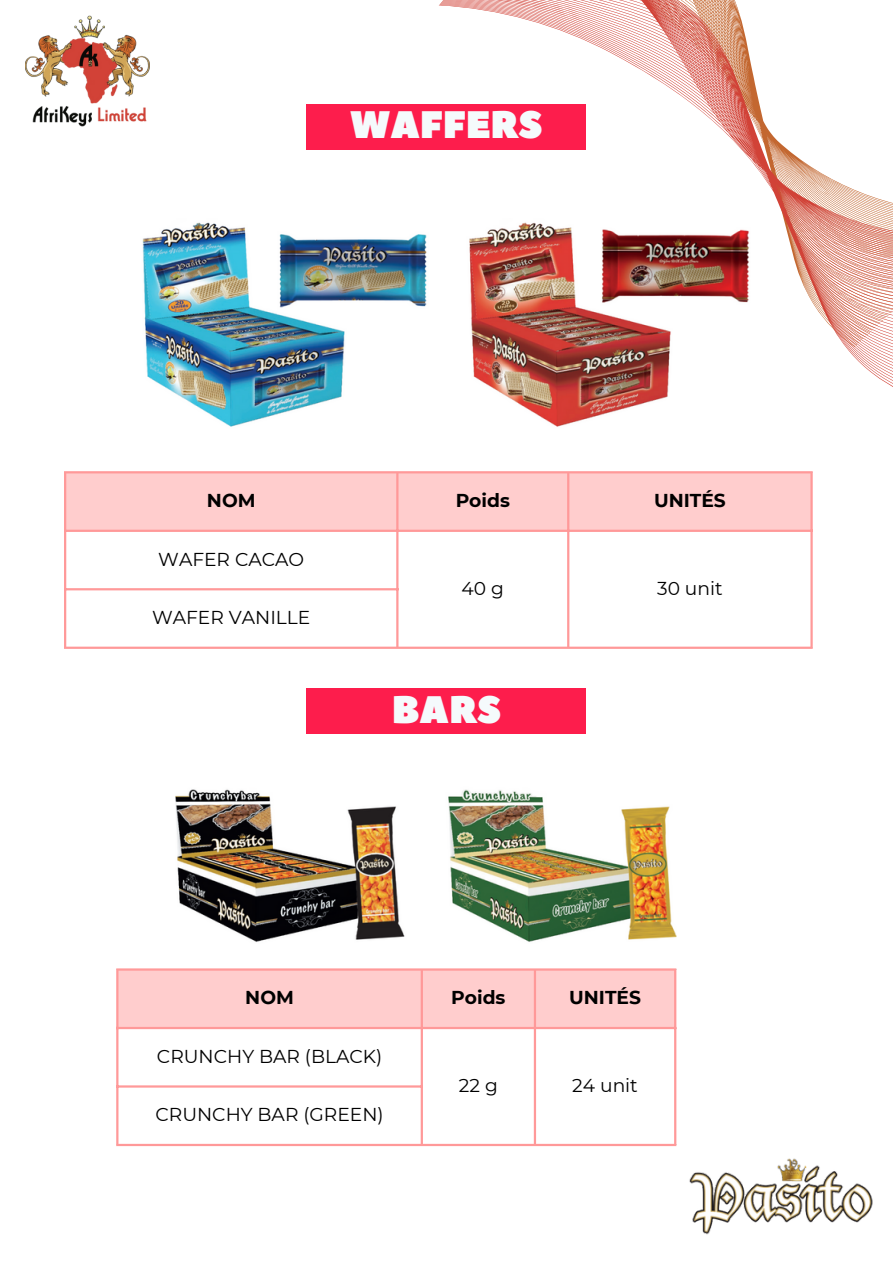
<style>
.page{position:relative;width:893px;height:1264px;background:#fff}
.page>*{position:absolute;margin:0;border:0;box-sizing:border-box;transform-origin:0 0}
.t1{font:38.25px "Peace Sans";color:#f5fafc}
.t2{font:18.6px "Montserrat";color:#000}
.t3{font:700 18.6px "Montserrat";color:#000}
</style>
<div class="page">
<img style="left:142px;top:222px;width:526px;height:205px">
<div style="left:66px;top:473px;width:744px;height:56px;background:#ffcdcd"></div>
<hr style="left:64px;top:473px;width:2px;height:173px;background:#f99">
<hr style="left:396px;top:473px;width:2px;height:173px;background:#f99">
<hr style="left:567px;top:473px;width:2px;height:173px;background:#f99">
<hr style="left:810px;top:473px;width:2px;height:173px;background:#f99">
<hr style="left:64px;top:471px;width:748px;height:2px;background:#f99">
<hr style="left:64px;top:529px;width:748px;height:3px;background:#f99">
<hr style="left:64px;top:588px;width:334px;height:2px;background:#f99">
<hr style="left:64px;top:646px;width:748px;height:3px;background:#f99">
<img style="left:175px;top:789px;width:501px;height:153px">
<div style="left:118px;top:970px;width:556px;height:56px;background:#ffcdcd"></div>
<hr style="left:116px;top:970px;width:2px;height:173px;background:#f99">
<hr style="left:420px;top:970px;width:3px;height:173px;background:#f99">
<hr style="left:533px;top:970px;width:3px;height:173px;background:#f99">
<hr style="left:674px;top:970px;width:2px;height:173px;background:#f99">
<hr style="left:116px;top:968px;width:560px;height:2px;background:#f99">
<hr style="left:116px;top:1026px;width:560px;height:3px;background:#f99">
<hr style="left:116px;top:1085px;width:307px;height:2px;background:#f99">
<hr style="left:116px;top:1143px;width:560px;height:3px;background:#f99">
<div style="left:307px;top:104px;width:279px;height:45px;background:#fd1d4c"></div>
<div style="left:307px;top:688px;width:279px;height:45px;background:#fd1d4c"></div>
<img style="left:689px;top:1158px;width:184px;height:77px">
<img style="left:25px;top:15px;width:125px;height:112px">
<img style="left:427px;top:0;width:465px;height:394px">
<p class="t1" style="left:350px;top:100px;width:194px">WAFFERS</p>
<p class="t3" style="left:207px;top:489px;width:50px">NOM</p>
<p class="t3" style="left:455px;top:489px;width:56px">Poids</p>
<p class="t3" style="left:654px;top:489px;width:73px">UNITÉS</p>
<p class="t2" style="left:158px;top:547px;width:147px">WAFER CACAO</p>
<p class="t2" style="left:152px;top:606px;width:160px">WAFER VANILLE</p>
<p class="t2" style="left:461px;top:577px;width:44px">40 g</p>
<p class="t2" style="left:657px;top:577px;width:67px">30 unit</p>
<p class="t1" style="left:391px;top:684px;width:111px">BARS</p>
<p class="t3" style="left:245px;top:986px;width:50px">NOM</p>
<p class="t3" style="left:451px;top:986px;width:56px">Poids</p>
<p class="t3" style="left:569px;top:986px;width:73px">UNITÉS</p>
<p class="t2" style="left:157px;top:1044px;width:227px">CRUNCHY BAR (BLACK)</p>
<p class="t2" style="left:155px;top:1103px;width:230px">CRUNCHY BAR (GREEN)</p>
<p class="t2" style="left:459px;top:1074px;width:40px">22 g</p>
<p class="t2" style="left:572px;top:1074px;width:67px">24 unit</p>
</div>
